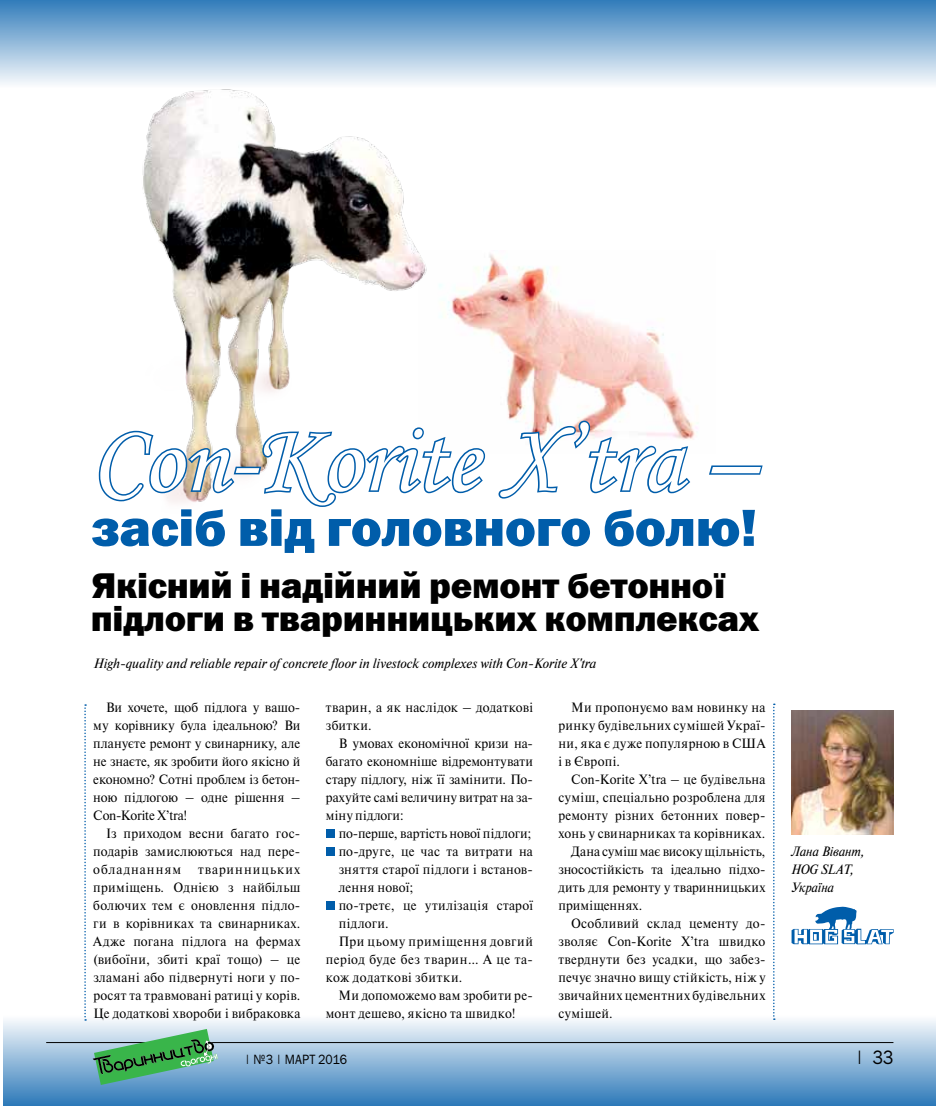
<style>
.page{position:relative;width:936px;height:1106px;background:#fff}
.page>*{position:absolute;margin:0;border:0;box-sizing:border-box;transform-origin:0 0}
.t1{font:99px "Monotype Corsiva";color:#fff}
.t2{font:52.5px "Franklin Gothic Heavy C";letter-spacing:-.01em;color:#005daa}
.t3{font:36px/33px "Franklin Gothic Heavy C";letter-spacing:-.01em;color:#000}
.t4{font:19.5px "Franklin Gothic Book C";color:#000;scale:.9 1}
.t5{font:13.5px/18px "Newton C";letter-spacing:.02em;color:#000;text-align:justify;scale:.95 1}
.t6{font:italic 13.5px "Newton C";color:#000}
.t7{font:13.5px "Newton C";letter-spacing:-.005em;color:#000;scale:.95 1}
.t8{font:italic 13.5px/18px "Newton C";color:#000;scale:.95 1}
.t9{font:13.5px "Newton C";letter-spacing:.055em;color:#000;scale:.95 1}
.t10{font:13.5px "Franklin Gothic Book C";color:#000;scale:.9 1}
.t11{font:13.5px "Newton C";letter-spacing:.04em;color:#000;scale:.95 1}
</style>
<div class="page">
<div style="left:3px;top:1015px;width:932px;height:91px;background:linear-gradient(to bottom,#fdfdfe,#2c79b8)"></div>
<div style="left:0;top:0;width:935px;height:87px;background:linear-gradient(to bottom,#327cba,#fafbfd)"></div>
<img style="left:477px;top:254px;width:210px;height:164px">
<div style="left:326px;top:829px;width:8px;height:9px;background:#005daa"></div>
<div style="left:326px;top:847px;width:8px;height:9px;background:#005daa"></div>
<div style="left:326px;top:901px;width:8px;height:9px;background:#005daa"></div>
<svg style="left:84px;top:704px;width:2px;height:316px"></svg>
<svg style="left:773px;top:703px;width:1px;height:316px"></svg>
<img style="left:118px;top:55px;width:359px;height:363px">
<svg style="left:98px;top:418px;width:665px;height:89px"></svg>
<svg style="left:791px;top:906px;width:102px;height:38px"></svg>
<hr style="left:46px;top:1042px;width:847px;height:1px;background:#000">
<svg style="left:93px;top:1028px;width:125px;height:57px;background:#67ab8c"></svg>
<img style="left:791px;top:710px;width:101px;height:125px">
<h1 class="t1" style="left:91px;top:400px;width:665px">Con-Korite X’tra –</h1>
<h2 class="t2" style="left:91px;top:498px;width:668px">засіб від головного болю!</h2>
<h3 class="t3" style="left:91px;top:569px;width:670px">Якісний і надійний ремонт бетонної підлоги в тваринницьких комплексах</h3>
<p class="t6" style="left:93px;top:656px;width:504px">High-quality and reliable repair of concrete floor in livestock complexes with Con-Korite X'tra</p>
<p class="t5" style="left:93px;top:698px;width:219px;text-indent:13px">Ви хочете, щоб підлога у вашо&shy;му корівнику була ідеальною? Ви плануєте ремонт у свинарнику, але не знаєте, як зробити його якісно й економно? Сотні проблем із бетон&shy;ною підлогою – одне рішення – Con-Korite X’tra!</p>
<p class="t5" style="left:93px;top:824px;width:219px;text-indent:13px">Із приходом весни багато гос&shy;подарів замислюються над пере&shy;обладнанням</p>
<p class="t5" style="left:326px;top:698px;width:219px">тварин, а як наслідок – додаткові збитки.</p>
<p class="t5" style="left:326px;top:734px;width:219px;text-indent:13px">В умовах економічної кризи на&shy;багато економніше відремонтувати стару підлогу, ніж її замінити. По&shy;рахуйте самі величину витрат на за&shy;міну підлоги:</p>
<p class="t7" style="left:338px;top:826px;width:204px">по-перше, вартість нової підлоги;</p>
<p class="t5" style="left:338px;top:842px;width:206px">по-друге, це час та витрати на</p>
<p class="t5" style="left:338px;top:860px;width:206px">зняття старої підлоги і встанов-</p>
<p class="t5" style="left:338px;top:878px;width:80px">лення нової;</p>
<p class="t5" style="left:338px;top:896px;width:206px">по-третє, це утилізація старої</p>
<p class="t11" style="left:338px;top:916px;width:54px">підлоги.</p>
<p class="t9" style="left:338px;top:934px;width:206px">При цьому приміщення довгий</p>
<p class="t5" style="left:326px;top:950px;width:219px">період буде без тварин… А це та-</p>
<p class="t5" style="left:326px;top:968px;width:145px">кож додаткові збитки.</p>
<p class="t5" style="left:338px;top:986px;width:206px">Ми допоможемо вам зробити ре-</p>
<p class="t5" style="left:326px;top:1004px;width:201px">монт дешево, якісно та швидко!</p>
<p class="t5" style="left:558px;top:698px;width:219px;text-indent:13px">Ми пропонуємо вам новинку на ринку будівельних сумішей Украї&shy;ни, яка є дуже популярною в США і в Європі.</p>
<p class="t5" style="left:571px;top:770px;width:206px">Con-Korite X’tra – це будівельна</p>
<p class="t5" style="left:558px;top:788px;width:219px">суміш, спеціально розроблена для</p>
<p class="t5" style="left:558px;top:806px;width:219px">ремонту різних бетонних повер-</p>
<p class="t5" style="left:558px;top:824px;width:219px">хонь у свинарниках та корівниках.</p>
<p class="t5" style="left:571px;top:842px;width:206px">Дана суміш має високу щільність,</p>
<p class="t5" style="left:558px;top:860px;width:219px">зносостійкість та ідеально підхо-</p>
<p class="t5" style="left:558px;top:878px;width:219px">дить для ремонту у тваринницьких</p>
<p class="t5" style="left:558px;top:896px;width:90px">приміщеннях.</p>
<p class="t5" style="left:571px;top:914px;width:206px">Особливий склад цементу до-</p>
<p class="t5" style="left:558px;top:932px;width:219px">зволяє Con-Korite X’tra швидко</p>
<p class="t5" style="left:558px;top:950px;width:219px">тверднути без усадки, що забез-</p>
<p class="t5" style="left:558px;top:968px;width:219px">печує значно вищу стійкість, ніж у</p>
<p class="t5" style="left:558px;top:986px;width:219px">звичайних цементних будівельних</p>
<p class="t5" style="left:558px;top:1004px;width:59px">сумішей.</p>
<p class="t5" style="left:93px;top:860px;width:219px;text-indent:105px">тваринницьких приміщень. Однією з найбільш болючих тем є оновлення підло&shy;ги в корівниках та свинарниках.<br>Адже погана підлога на фермах (вибоїни, збиті краї тощо) – це зламані або підвернуті ноги у по&shy;росят та травмовані ратиці у корів.<br>Це додаткові хвороби і вибраковка</p>
<p class="t8" style="left:791px;top:842px;width:79px">Лана Вівант,<br>HOG SLAT,<br>Україна</p>
<p class="t10" style="left:244px;top:1051px;width:54px">| №3 | март</p>
<p class="t10" style="left:318px;top:1051px;width:33px">2016</p>
<h3 class="t4" style="left:855px;top:1046px;width:44px">| 33</h3>
</div>
